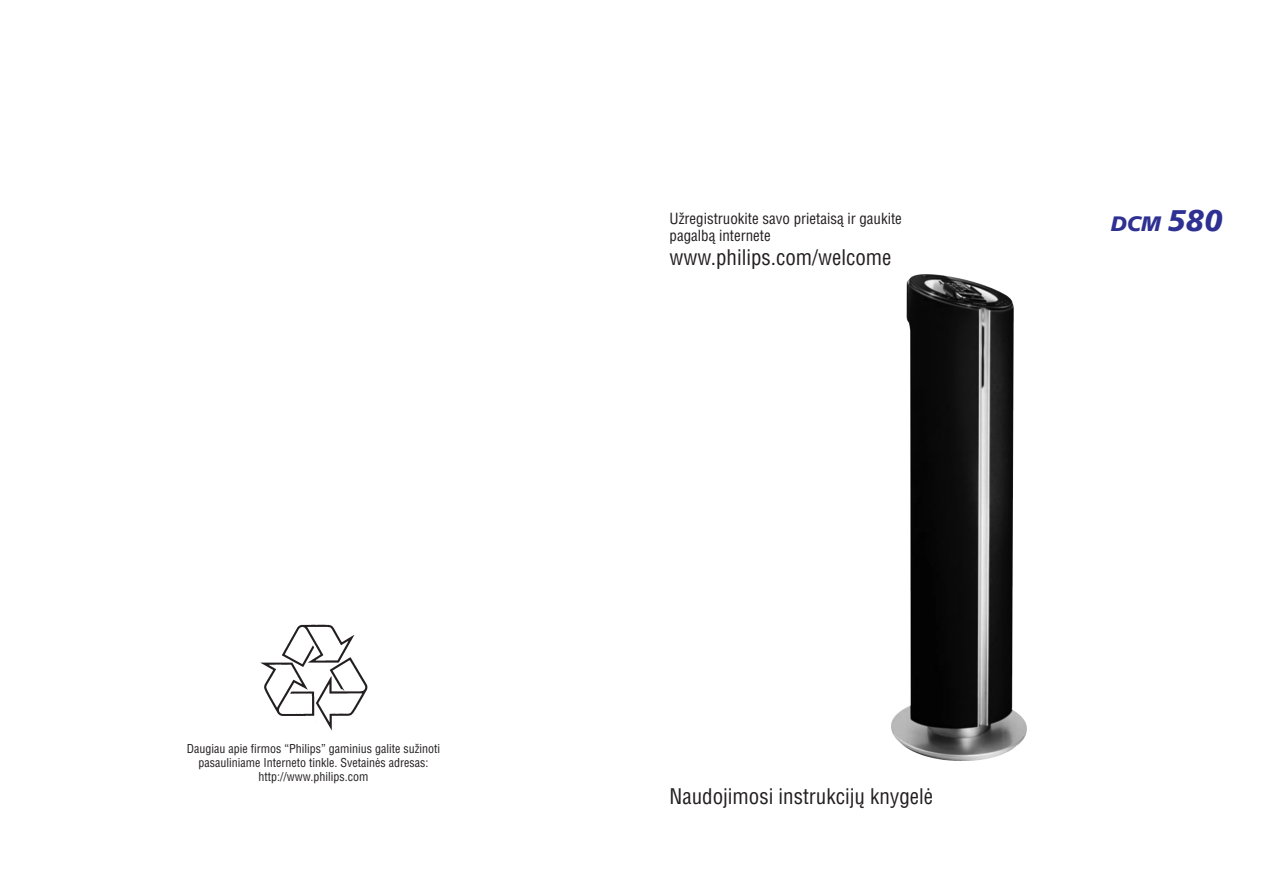
<style>
.page{position:relative;width:1263px;height:893px;background:#fff}
.page>*{position:absolute;margin:0;border:0;box-sizing:border-box;transform-origin:0 0}
.t1{font:21px "Rim Helvetica Condensed";color:#231f20}
.t2{font:italic 21px "Rim Humanist 777 Blk BT";color:#2e3092}
.t3{font:15px "Rim Helvetica Condensed";color:#231f20}
.t4{font:12px/14.1px "Rim Helvetica Condensed";color:#231f20;text-align:center}
.s1{font-size:30px}
</style>
<div class="page">
<img style="left:260px;top:624px;width:108px;height:107px">
<img style="left:891px;top:275px;width:136px;height:485px">
<p class="t4" style="left:187px;top:742px;width:255px">Daugiau apie firmos “Philips” gaminius galite suþinoti pasauliniame Interneto tinkle. Svetainës adresas: http://www.philips.com</p>
<p class="t3" style="left:669px;top:212px;width:234px">Uþregistruokite savo prietaisà ir gaukite</p>
<h1 class="t2" style="left:1111px;top:212px;width:113px">DCM <span class="s1">580</span></h1>
<p class="t3" style="left:669px;top:230px;width:103px">pagalbà internete</p>
<h1 class="t1" style="left:669px;top:249px;width:224px">www.philips.com/welcome</h1>
<h1 class="t1" style="left:669px;top:788px;width:265px">Naudojimosi instrukcijø knygelë</h1>
</div>
